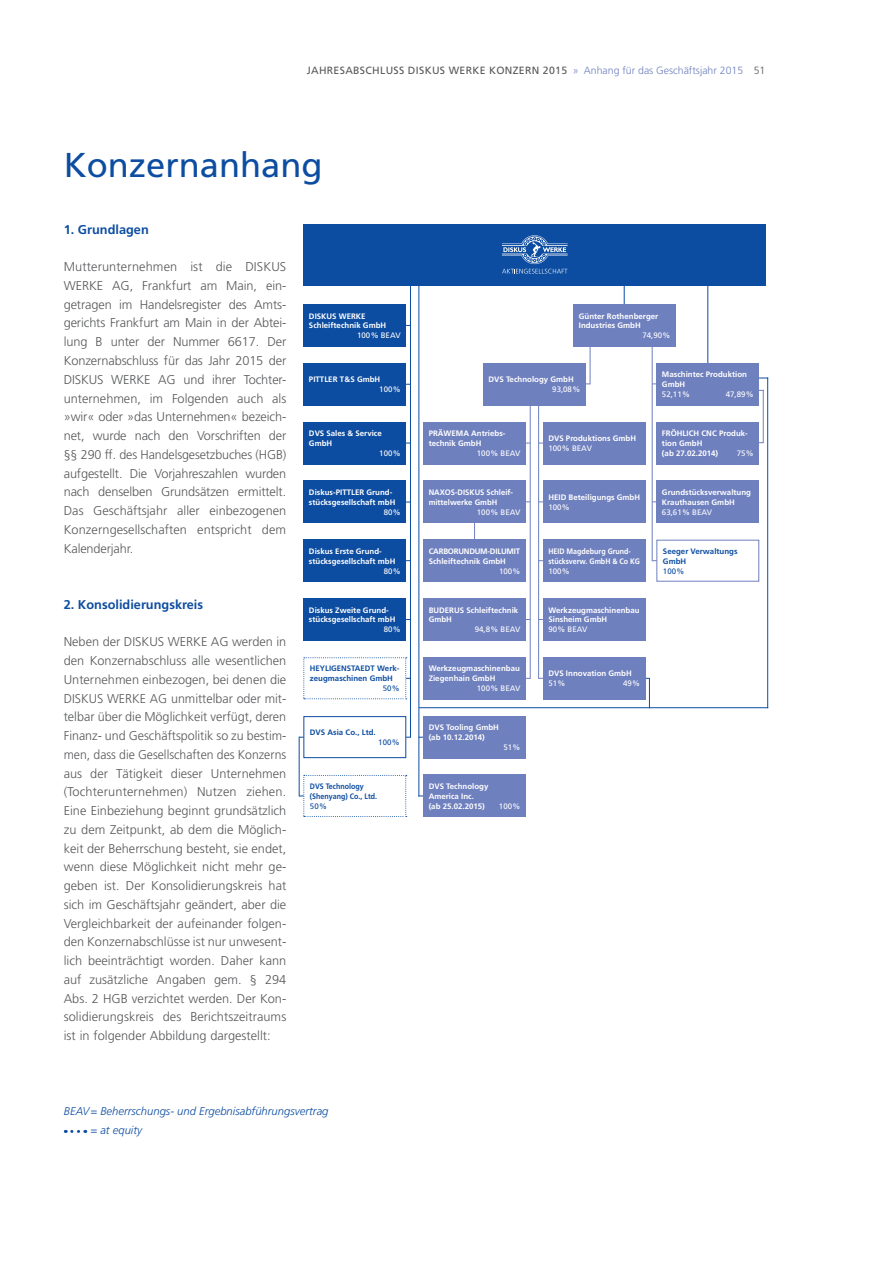
<style>
.page{position:relative;width:893px;height:1263px;background:#fff}
.page>*{position:absolute;margin:0;border:0;box-sizing:border-box;transform-origin:0 0}
.t1{font:34.5px "Frutiger";color:#0d4da1}
.t2{font:300 12.75px/18.8px "Frutiger";color:#57585a;text-align:justify}
.t3{font:700 12.75px "Frutiger";color:#0d4da1}
.t4{font:italic 300 11.25px/18.8px "Frutiger";color:#0d4da1}
.t5{font:10.5px "Frutiger";letter-spacing:.03em;color:#57585a}
.t6{font:700 7.95px/9.9px "Frutiger";color:#fff}
.t7{font:7.95px "Frutiger";color:#fff}
.t8{font:700 7.95px/9.9px "Frutiger";color:#0d4da1}
.t9{font:700 7.95px/9.9px "Frutiger";color:#fff;scale:.9 1}
.t10{font:700 7.95px/9.9px "Frutiger";color:#0d4da1;scale:.9 1}
.t11{font:7.95px "Frutiger";color:#0d4da1}
.s1{font-weight:300;color:#6f80bf}
.s2{font-weight:300}
</style>
<div class="page">
<svg style="left:72px;top:1130px;width:14px;height:3px"></svg>
<div style="left:423px;top:716px;width:103px;height:42px;background:#6f80bf"></div>
<svg style="left:474px;top:523px;width:1px;height:17px"></svg>
<svg style="left:624px;top:286px;width:1px;height:18px"></svg>
<hr style="left:707px;top:280px;width:1px;height:83px;background:#0d4da1">
<hr style="left:590px;top:346px;width:1px;height:38px;background:#6f80bf">
<hr style="left:652px;top:346px;width:1px;height:215px;background:#6f80bf">
<hr style="left:530px;top:405px;width:1px;height:274px;background:#6f80bf">
<hr style="left:538px;top:405px;width:1px;height:274px;background:#6f80bf">
<hr style="left:419px;top:707px;width:349px;height:1px;background:#0d4da1">
<div style="left:303px;top:304px;width:103px;height:42px;background:#0d4da1"></div>
<div style="left:303px;top:363px;width:103px;height:42px;background:#0d4da1"></div>
<div style="left:303px;top:422px;width:103px;height:42px;background:#0d4da1"></div>
<div style="left:303px;top:481px;width:103px;height:42px;background:#0d4da1"></div>
<div style="left:303px;top:540px;width:103px;height:42px;background:#0d4da1"></div>
<div style="left:303px;top:598px;width:103px;height:42px;background:#0d4da1"></div>
<svg style="left:303px;top:657px;width:107px;height:42px"></svg>
<div style="left:303px;top:716px;width:103px;height:42px;border:1px solid #0d4da1"></div>
<svg style="left:299px;top:775px;width:108px;height:42px"></svg>
<div style="left:543px;top:422px;width:103px;height:42px;background:#6f80bf"></div>
<div style="left:543px;top:481px;width:103px;height:42px;background:#6f80bf"></div>
<div style="left:543px;top:540px;width:103px;height:42px;background:#6f80bf"></div>
<div style="left:543px;top:598px;width:103px;height:42px;background:#6f80bf"></div>
<div style="left:543px;top:657px;width:103px;height:42px;background:#6f80bf"></div>
<div style="left:423px;top:422px;width:103px;height:42px;background:#6f80bf"></div>
<div style="left:483px;top:363px;width:103px;height:42px;background:#6f80bf"></div>
<div style="left:573px;top:304px;width:103px;height:42px;background:#6f80bf"></div>
<div style="left:423px;top:481px;width:103px;height:42px;background:#6f80bf"></div>
<div style="left:423px;top:540px;width:103px;height:42px;background:#6f80bf"></div>
<div style="left:423px;top:598px;width:103px;height:42px;background:#6f80bf"></div>
<div style="left:423px;top:657px;width:103px;height:42px;background:#6f80bf"></div>
<div style="left:656px;top:363px;width:103px;height:42px;background:#6f80bf"></div>
<div style="left:656px;top:481px;width:103px;height:42px;background:#6f80bf"></div>
<div style="left:656px;top:540px;width:103px;height:42px;border:1px solid #6f80bf"></div>
<hr style="left:410px;top:280px;width:1px;height:458px;background:#0d4da1">
<hr style="left:299px;top:737px;width:1px;height:59px;background:#0d4da1">
<hr style="left:649px;top:678px;width:1px;height:30px;background:#0d4da1">
<hr style="left:418px;top:280px;width:1px;height:516px;background:#0d4da1">
<div style="left:303px;top:224px;width:462px;height:62px;background:#0d4da1"></div>
<svg style="left:502px;top:235px;width:66px;height:39px"></svg>
<div style="left:656px;top:422px;width:103px;height:42px;background:#6f80bf"></div>
<hr style="left:763px;top:390px;width:1px;height:53px;background:#6f80bf">
<hr style="left:767px;top:377px;width:1px;height:331px;background:#0d4da1">
<div style="left:423px;top:775px;width:103px;height:42px;background:#6f80bf"></div>
<p class="t5" style="left:307px;top:64px;width:460px">JAHRESABSCHLUSS DISKUS WERKE KONZERN 2015 <span class="s1">» Anhang für das Geschäftsjahr 2015</span> <span class="s2">51</span></p>
<h1 class="t1" style="left:64px;top:145px;width:260px">Konzernanhang</h1>
<p class="t3" style="left:64px;top:222px;width:87px">1. Grundlagen</p>
<p class="t2" style="left:64px;top:258px;width:224px">Mutterunternehmen ist die DISKUS WERKE AG, Frankfurt am Main, ein&shy;getragen im Handelsregister des Amts&shy;gerichts Frankfurt am Main in der Abtei&shy;lung B unter der Nummer 6617. Der Konzernabschluss für das Jahr 2015 der DISKUS WERKE AG und ihrer Tochter&shy;unternehmen, im Folgenden auch als »wir« oder »das Unternehmen« bezeich&shy;net, wurde nach den Vorschriften der §§ 290 ff. des Handelsgesetzbuches (HGB) aufgestellt. Die Vorjahreszahlen wurden nach denselben Grundsätzen ermittelt.<br>Das Geschäftsjahr aller einbezogenen Konzerngesellschaften entspricht dem Kalenderjahr.</p>
<p class="t3" style="left:64px;top:597px;width:141px">2. Konsolidierungskreis</p>
<p class="t2" style="left:64px;top:633px;width:224px">Neben der DISKUS WERKE AG werden in den Konzernabschluss alle wesentlichen Unternehmen einbezogen, bei denen die DISKUS WERKE AG unmittelbar oder mit&shy;telbar über die Möglichkeit verfügt, deren Finanz- und Geschäftspolitik so zu bestim&shy;men, dass die Gesellschaften des Konzerns aus der Tätigkeit dieser Unternehmen (Tochterunternehmen) Nutzen ziehen.<br>Eine Einbeziehung beginnt grundsätzlich zu dem Zeitpunkt, ab dem die Möglich&shy;keit der Beherrschung besteht, sie endet, wenn diese Möglichkeit nicht mehr ge&shy;geben ist. Der Konsolidierungskreis hat sich im Geschäftsjahr geändert, aber die Vergleichbarkeit der aufeinander folgen&shy;den Konzernabschlüsse ist nur unwesent&shy;lich beeinträchtigt worden. Daher kann auf zusätzliche Angaben gem. § 294<br>Abs. 2 HGB verzichtet werden. Der Kon&shy;solidierungskreis des Berichtszeitraums ist in folgender Abbildung dargestellt:</p>
<p class="t6" style="left:309px;top:311px;width:79px">DISKUS WERKE<br>Schleiftechnik GmbH</p>
<p class="t7" style="left:357px;top:331px;width:45px">100 % BEAV</p>
<p class="t6" style="left:309px;top:375px;width:73px">PITTLER T &amp; S GmbH</p>
<p class="t7" style="left:379px;top:385px;width:23px">100 %</p>
<p class="t6" style="left:309px;top:428px;width:74px">DVS Sales &amp; Service<br>GmbH</p>
<p class="t7" style="left:379px;top:448px;width:23px">100 %</p>
<p class="t6" style="left:309px;top:487px;width:88px">Diskus-PITTLER Grund&shy;stücksgesellschaft mbH</p>
<p class="t7" style="left:384px;top:507px;width:19px">80 %</p>
<p class="t6" style="left:309px;top:546px;width:88px">Diskus Erste Grund&shy;stücksgesellschaft mbH</p>
<p class="t7" style="left:384px;top:566px;width:19px">80 %</p>
<p class="t6" style="left:309px;top:605px;width:88px">Diskus Zweite Grund&shy;stücksgesellschaft mbH</p>
<p class="t7" style="left:384px;top:625px;width:19px">80 %</p>
<p class="t8" style="left:310px;top:664px;width:91px">HEYLIGENSTAEDT Werk - zeugmaschinen GmbH</p>
<p class="t11" style="left:383px;top:684px;width:19px">50 %</p>
<p class="t8" style="left:310px;top:727px;width:67px">DVS Asia Co., Ltd.</p>
<p class="t11" style="left:378px;top:738px;width:23px">100 %</p>
<p class="t10" style="left:310px;top:781px;width:76px">DVS Technology (Shenyang) Co., Ltd.</p>
<p class="t11" style="left:310px;top:801px;width:19px">50 %</p>
<p class="t4" style="left:90px;top:1102px;width:240px;text-indent:-27px">BEAV = Beherrschungs- und Ergebnisabführungsvertrag = at equity</p>
<p class="t6" style="left:579px;top:311px;width:81px">Günter Rothenberger<br>Industries GmbH</p>
<p class="t7" style="left:642px;top:331px;width:30px">74,90 %</p>
<p class="t6" style="left:489px;top:375px;width:87px">DVS Technology GmbH</p>
<p class="t7" style="left:552px;top:385px;width:30px">93,08 %</p>
<p class="t6" style="left:429px;top:428px;width:78px">PRÄWEMA Antriebs&shy;technik GmbH</p>
<p class="t7" style="left:477px;top:448px;width:45px">100 % BEAV</p>
<p class="t6" style="left:429px;top:487px;width:86px">NAXOS-DISKUS Schleif&shy;mittelwerke GmbH</p>
<p class="t7" style="left:477px;top:507px;width:45px">100 % BEAV</p>
<p class="t6" style="left:429px;top:546px;width:93px">CARBORUNDUM-DILUMIT<br>Schleiftechnik GmbH</p>
<p class="t7" style="left:499px;top:566px;width:23px">100 %</p>
<p class="t6" style="left:429px;top:605px;width:91px">BUDERUS Schleiftechnik<br>GmbH</p>
<p class="t7" style="left:475px;top:625px;width:47px">94,8 % BEAV</p>
<p class="t6" style="left:429px;top:664px;width:93px">Werkzeugmaschinenbau<br>Ziegenhain GmbH</p>
<p class="t7" style="left:477px;top:684px;width:45px">100 % BEAV</p>
<p class="t6" style="left:429px;top:722px;width:72px">DVS Tooling GmbH (ab 10.12.2014)</p>
<p class="t7" style="left:503px;top:742px;width:19px">51 %</p>
<p class="t6" style="left:429px;top:781px;width:61px">DVS Technology<br>America Inc.<br>(ab 25.02.2015)</p>
<p class="t7" style="left:499px;top:801px;width:23px">100 %</p>
<p class="t6" style="left:548px;top:433px;width:89px">DVS Produktions GmbH</p>
<p class="t7" style="left:548px;top:443px;width:45px">100 % BEAV</p>
<p class="t6" style="left:548px;top:492px;width:93px">HEID Beteiligungs GmbH</p>
<p class="t7" style="left:548px;top:502px;width:23px">100 %</p>
<p class="t9" style="left:548px;top:546px;width:103px">HEID Magdeburg Grund - stücksverw. GmbH &amp; Co KG</p>
<p class="t7" style="left:548px;top:566px;width:23px">100 %</p>
<p class="t6" style="left:548px;top:605px;width:93px">Werkzeugmaschinenbau<br>Sinsheim GmbH</p>
<p class="t7" style="left:548px;top:625px;width:41px">90 % BEAV</p>
<p class="t6" style="left:548px;top:669px;width:85px">DVS Innovation GmbH</p>
<p class="t7" style="left:548px;top:679px;width:19px">51 %</p>
<p class="t7" style="left:623px;top:679px;width:19px">49 %</p>
<p class="t6" style="left:662px;top:370px;width:87px">Maschintec Produktion<br>GmbH</p>
<p class="t7" style="left:662px;top:390px;width:30px">52,11 %</p>
<p class="t7" style="left:726px;top:390px;width:30px">47,89 %</p>
<p class="t6" style="left:662px;top:428px;width:87px">FRÖHLICH CNC Produk&shy;tion GmbH<br>(ab 27.02.2014)</p>
<p class="t7" style="left:737px;top:448px;width:19px">75 %</p>
<p class="t6" style="left:662px;top:487px;width:91px">Grundstücksverwaltung<br>Krauthausen GmbH</p>
<p class="t7" style="left:662px;top:507px;width:52px">63,61 % BEAV</p>
<p class="t8" style="left:663px;top:546px;width:76px">Seeger Verwaltungs<br>GmbH</p>
<p class="t11" style="left:663px;top:566px;width:23px">100 %</p>
</div>
